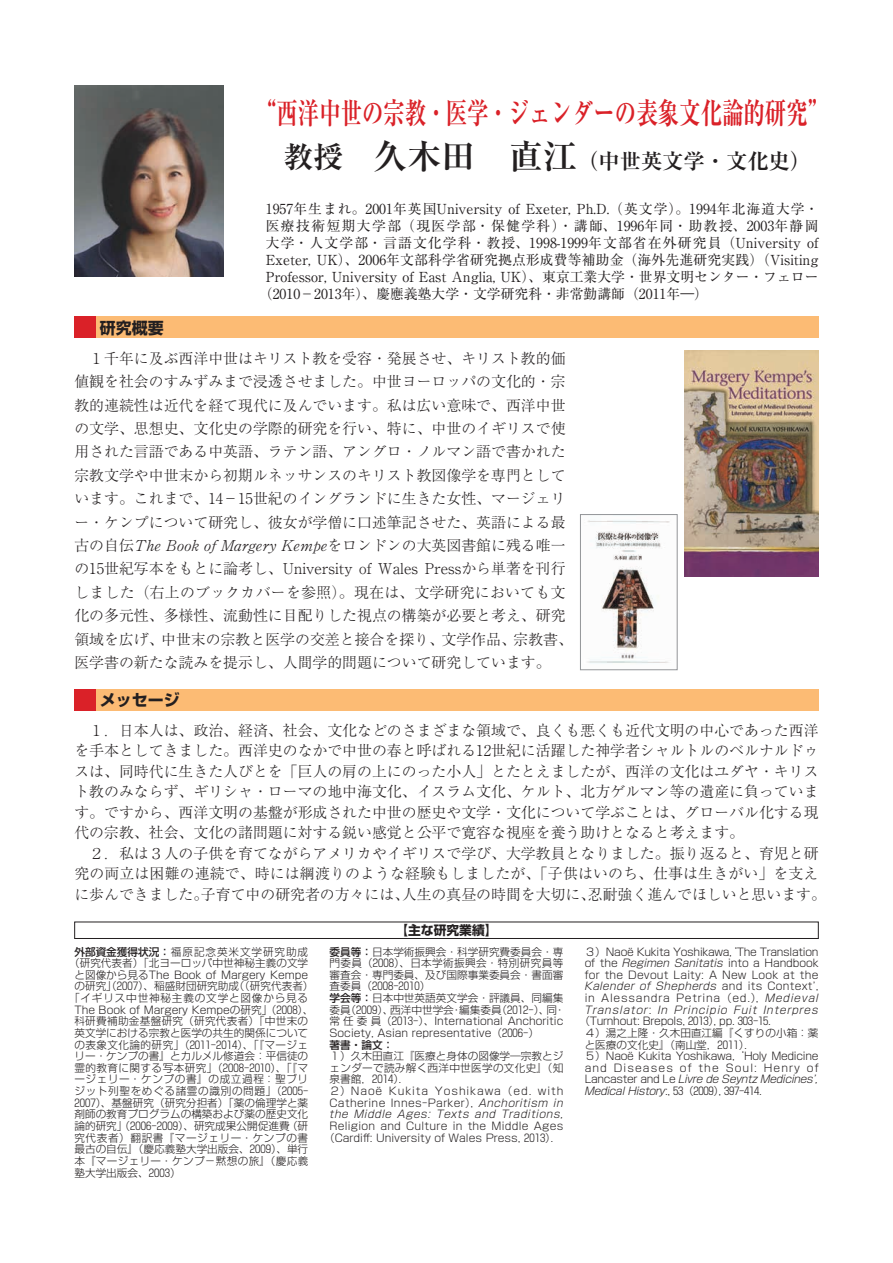
<style>
.page{position:relative;width:893px;height:1263px;background:#fff}
.page>*{position:absolute;margin:0;border:0;box-sizing:border-box;transform-origin:0 0}
.t1{font:700 29.7px "Ryumin Pro";color:#da2128;scale:.72 1}
.t2{font:700 21.3px "Ryumin Pro";color:#231f20}
.t3{font:700 15.9px "Shin Go Pro";color:#231f20}
.t4{font:300 14.85px/23.4px "Ryumin Pro";color:#231f20}
.t5{font:13.8px "Ryumin Pro";color:#231f20}
.t6{font:13.8px "Ryumin Pro";letter-spacing:.08em;color:#231f20}
.t7{font:13.8px "Ryumin Pro";letter-spacing:.1em;color:#231f20}
.t8{font:700 12.75px "Shin Go Pro";color:#231f20}
.t9{font:300 10.65px/11.7px "Shin Go Pro";color:#231f20}
.t10{font:300 10.65px "Shin Go Pro";letter-spacing:.025em;color:#231f20}
.t11{font:300 10.65px "Shin Go Pro";letter-spacing:-.03em;color:#231f20}
.t12{font:300 10.65px "Shin Go Pro";letter-spacing:.075em;color:#231f20}
.t13{font:300 10.65px "Shin Go Pro";letter-spacing:.04em;color:#231f20}
.t14{font:300 10.65px "Shin Go Pro";letter-spacing:-.025em;color:#231f20}
.t15{font:300 10.65px "Shin Go Pro";letter-spacing:.085em;color:#231f20}
.t16{font:300 10.65px "Shin Go Pro";letter-spacing:.055em;color:#231f20}
.t17{font:300 10.65px "Shin Go Pro";letter-spacing:.035em;color:#231f20}
.t18{font:300 10.65px "Shin Go Pro";letter-spacing:.1em;color:#231f20}
.t19{font:300 10.65px "Shin Go Pro";letter-spacing:.06em;color:#231f20}
.t20{font:300 10.65px "Shin Go Pro";letter-spacing:.03em;color:#231f20}
.t21{font:500 10.65px "Shin Go Pro";color:#231f20}
.s1{font-size:29.7px}
.s2{font-size:34.05px}
.s3{font-weight:500}
</style>
<div class="page">
<img style="left:74px;top:85px;width:149px;height:191px">
<div style="left:74px;top:317px;width:745px;height:21px;background:#fcbb74"></div>
<div style="left:74px;top:689px;width:745px;height:21px;background:#fcbb74"></div>
<div style="left:74px;top:317px;width:22px;height:21px;background:#da2128"></div>
<div style="left:74px;top:689px;width:22px;height:21px;background:#da2128"></div>
<div style="left:74px;top:922px;width:745px;height:17px;border:1px solid #231f20"></div>
<img style="left:685px;top:351px;width:134px;height:225px">
<img style="left:587px;top:520px;width:83px;height:143px">
<div style="left:580px;top:514px;width:97px;height:156px;border:1px solid #939598"></div>
<h1 class="t1" style="left:255px;top:89px;width:799px">“西洋中世の宗教・医学・ジェンダーの表象文化論的研究”</h1>
<h2 class="t2" style="left:284px;top:144px;width:529px"><span class="s1">教授　</span><span class="s2">久木田　直江</span>（中世英文学・文化史）</h2>
<p class="t3" style="left:100px;top:315px;width:65px">研究概要</p>
<p class="t5" style="left:266px;top:198px;width:554px">1957年生まれ。2001年英国University of Exeter, Ph.D.（英文学）。1994年北海道大学・</p>
<p class="t7" style="left:266px;top:215px;width:554px">医療技術短期大学部（現医学部・保健学科）・講師、1996年同・助教授、2003年静岡</p>
<p class="t6" style="left:266px;top:232px;width:554px">大学・人文学部・言語文化学科・教授、1998-1999年文部省在外研究員（University of</p>
<p class="t5" style="left:266px;top:249px;width:554px">Exeter, UK）、2006年文部科学省研究拠点形成費等補助金（海外先進研究実践）（Visiting</p>
<p class="t5" style="left:266px;top:266px;width:554px">Professor, University of East Anglia, UK）、東京工業大学・世界文明センター・フェロー</p>
<p class="t5" style="left:259px;top:283px;width:451px">（2010－2013年）、慶應義塾大学・文学研究科・非常勤講師（2011年―）</p>
<p class="t4" style="left:74px;top:345px;width:500px">　１千年に及ぶ西洋中世はキリスト教を受容・発展させ、キリスト教的価値観を社会のすみずみまで浸透させました。中世ヨーロッパの文化的・宗教的連続性は近代を経て現代に及んでいます。私は広い意味で、西洋中世の文学、思想史、文化史の学際的研究を行い、特に、中世のイギリスで使用された言語である中英語、ラテン語、アングロ・ノルマン語で書かれた宗教文学や中世末から初期ルネッサンスのキリスト教図像学を専門としています。これまで、14－15世紀のイングランドに生きた女性、マージェリー・ケンプについて研究し、彼女が学僧に口述筆記させた、英語による最古の自伝The Book of Margery Kempeをロンドンの大英図書館に残る唯一の15世紀写本をもとに論考し、University of Wales Pressから単著を刊行しました（右上のブックカバーを参照）。現在は、文学研究においても文化の多元性、多様性、流動性に目配りした視点の構築が必要と考え、研究領域を広げ、中世末の宗教と医学の交差と接合を探り、文学作品、宗教書、医学書の新たな読みを提示し、人間学的問題について研究しています。</p>
<p class="t3" style="left:100px;top:687px;width:81px">メッセージ</p>
<p class="t4" style="left:74px;top:719px;width:753px;line-height:20.4px">　１．日本人は、政治、経済、社会、文化などのさまざまな領域で、良くも悪くも近代文明の中心であった西洋を手本としてきました。西洋史のなかで中世の春と呼ばれる12世紀に活躍した神学者シャルトルのベルナルドゥスは、同時代に生きた人びとを「巨人の肩の上にのった小人」とたとえましたが、西洋の文化はユダヤ・キリスト教のみならず、ギリシャ・ローマの地中海文化、イスラム文化、ケルト、北方ゲルマン等の遺産に負っています。ですから、西洋文明の基盤が形成された中世の歴史や文学・文化について学ぶことは、グローバル化する現代の宗教、社会、文化の諸問題に対する鋭い感覚と公平で寛容な視座を養う助けとなると考えます。<br>　２．私は３人の子供を育てながらアメリカやイギリスで学び、大学教員となりました。振り返ると、育児と研究の両立は困難の連続で、時には綱渡りのような経験もしましたが、「子供はいのち、仕事は生きがい」を支えに歩んできました。子育て中の研究者の方々には、人生の真昼の時間を大切に、忍耐強く進んでほしいと思います。</p>
<p class="t15" style="left:74px;top:943px;width:235px"><span class="s3">外部資金獲得状況：</span>福原記念英米文学研究助成</p>
<p class="t9" style="left:69px;top:956px;width:241px">（研究代表者）「北ヨーロッパ中世神秘主義の文学</p>
<p class="t9" style="left:74px;top:967px;width:235px">と図像から見るThe Book of Margery Kempe</p>
<p class="t9" style="left:74px;top:979px;width:241px">の研究」（2007）、稲盛財団研究助成（（研究代表者）</p>
<p class="t12" style="left:69px;top:989px;width:241px">「イギリス中世神秘主義の文学と図像から見る</p>
<p class="t9" style="left:74px;top:1002px;width:241px">The Book of Margery Kempeの研究」（2008）、</p>
<p class="t10" style="left:74px;top:1012px;width:235px">科研費補助金基盤研究（研究代表者）「中世末の</p>
<p class="t9" style="left:74px;top:1026px;width:235px">英文学における宗教と医学の共生的関係について</p>
<p class="t13" style="left:74px;top:1036px;width:235px">の表象文化論的研究」（2011-2014）、「『マージェ</p>
<p class="t9" style="left:74px;top:1049px;width:235px">リー・ケンプの書』とカルメル修道会：平信徒の</p>
<p class="t13" style="left:74px;top:1059px;width:235px">霊的教育に関する写本研究」（2008-2010）、「『マ</p>
<p class="t16" style="left:74px;top:1071px;width:235px">ージェリー・ケンプの書』の成立過程：聖ブリ</p>
<p class="t19" style="left:74px;top:1082px;width:235px">ジット列聖をめぐる諸霊の識別の問題」（2005-</p>
<p class="t9" style="left:74px;top:1095px;width:235px">2007）、基盤研究（研究分担者）「薬の倫理学と薬</p>
<p class="t9" style="left:74px;top:1107px;width:235px">剤師の教育プログラムの構築および薬の歴史文化</p>
<p class="t9" style="left:74px;top:1119px;width:235px">論的研究」（2006-2009）、研究成果公開促進費（研</p>
<p class="t16" style="left:74px;top:1129px;width:246px">究代表者）翻訳書『マージェリー・ケンプの書　</p>
<p class="t9" style="left:74px;top:1142px;width:235px">最古の自伝』（慶応義塾大学出版会、2009）、単行</p>
<p class="t20" style="left:74px;top:1152px;width:235px">本『マージェリー・ケンプ－黙想の旅』（慶応義</p>
<p class="t9" style="left:74px;top:1165px;width:108px">塾大学出版会、2003）</p>
<p class="t8" style="left:395px;top:920px;width:104px">【主な研究業績】</p>
<p class="t9" style="left:330px;top:944px;width:237px"><span class="s3">委員等：</span>日本学術振興会・科学研究費委員会・専門委員（2008）、日本学術振興会・特別研究員等審査会・専門委員、及び国際事業委員会・書面審査委員（2008-2010）<br><span class="s3">学会等：</span>日本中世英語英文学会・評議員、同編集委員（2009）、西洋中世学会・編集委員（2012-）、同・常任委員（2013-）、International Anchoritic<br>Society, Asian representative（2006-）</p>
<p class="t21" style="left:330px;top:1036px;width:65px">著書・論文：</p>
<p class="t9" style="left:330px;top:1049px;width:235px">１）久木田直江『医療と身体の図像学―宗教とジ</p>
<p class="t10" style="left:330px;top:1059px;width:235px">ェンダーで読み解く西洋中世医学の文化史』（知</p>
<p class="t9" style="left:330px;top:1072px;width:81px">泉書館，2014）．</p>
<p class="t15" style="left:330px;top:1082px;width:235px">２）Naoë Kukita Yoshikawa（ed. with</p>
<p class="t17" style="left:330px;top:1094px;width:235px">Catherine Innes-Parker）, Anchoritism in</p>
<p class="t13" style="left:330px;top:1105px;width:235px">the Middle Ages: Texts and Traditions,</p>
<p class="t10" style="left:330px;top:1117px;width:235px">Religion and Culture in the Middle Ages</p>
<p class="t9" style="left:324px;top:1130px;width:239px">（Cardiff: University of Wales Press, 2013）．</p>
<p class="t11" style="left:585px;top:943px;width:235px">３）Naoë Kukita Yoshikawa,‘The Translation</p>
<p class="t9" style="left:585px;top:956px;width:235px">of the Regimen Sanitatis into a Handbook</p>
<p class="t9" style="left:585px;top:967px;width:235px">for the Devout Laity: A New Look at the</p>
<p class="t10" style="left:585px;top:978px;width:235px">Kalender of Shepherds and its Context’,</p>
<p class="t12" style="left:585px;top:989px;width:235px">in Alessandra Petrina（ed.）, Medieval</p>
<p class="t12" style="left:585px;top:1001px;width:235px">Translator: In Principio Fuit Interpres</p>
<p class="t14" style="left:579px;top:1012px;width:193px">（Turnhout: Brepols, 2013）, pp. 303-15.</p>
<p class="t9" style="left:585px;top:1026px;width:235px">４）湯之上隆・久木田直江編『くすりの小箱：薬</p>
<p class="t9" style="left:585px;top:1037px;width:172px">と医療の文化史』（南山堂，2011）．</p>
<p class="t14" style="left:585px;top:1047px;width:235px">５）Naoë Kukita Yoshikawa, ‘Holy Medicine</p>
<p class="t18" style="left:585px;top:1059px;width:235px">and Diseases of the Soul: Henry of</p>
<p class="t11" style="left:585px;top:1071px;width:235px">Lancaster and Le Livre de Seyntz Medicines’,</p>
<p class="t11" style="left:585px;top:1082px;width:179px">Medical History:, 53（2009）, 397-414.</p>
</div>
